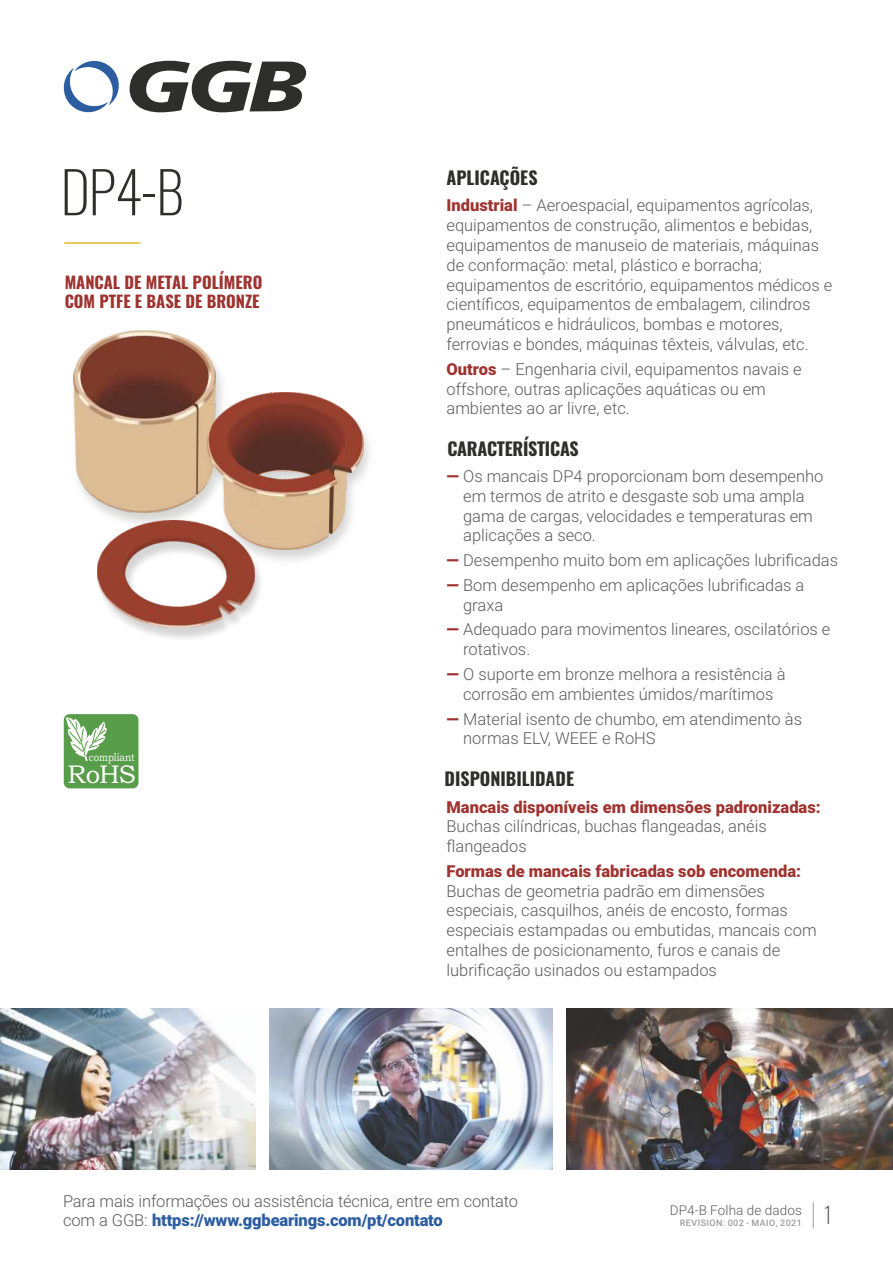
<style>
.page{position:relative;width:893px;height:1263px;background:#fff}
.page>*{position:absolute;margin:0;border:0;box-sizing:border-box;transform-origin:0 0}
.t1{font:200 57px "Oswald";color:#2e2e2d}
.t2{font:25.65px "Bookman Old Style";color:#fefefe}
.t3{font:200 22.5px "Oswald";color:#5c5b5b}
.t4{font:700 18px "Oswald";color:#2e2e2d}
.t5{font:300 16.5px/19.8px "Roboto";color:#5c5b5b}
.t6{font:900 16.5px "Roboto";color:#9f3330}
.t7{font:700 16.5px/19.5px "Oswald";color:#9f3330}
.t8{font:300 13.5px "Roboto";letter-spacing:.01em;color:#5c5b5b}
.t9{font:11.25px "Bookman Old Style";color:#fefefe;scale:.84 1}
.t10{font:500 9px "Roboto";letter-spacing:.05em;color:#9c9c9c}
.s1{font-weight:900;color:#9f3330}
.s2{font-weight:900;color:#2c5da0}
</style>
<div class="page">
<hr style="left:64px;top:242px;width:77px;height:2px;background:#e9b72c">
<svg style="left:63px;top:61px;width:56px;height:52px"></svg>
<svg style="left:130px;top:61px;width:176px;height:51px"></svg>
<img style="left:0;top:1008px;width:256px;height:161px">
<img style="left:269px;top:1008px;width:284px;height:161px">
<img style="left:566px;top:1008px;width:327px;height:161px">
<img style="left:73px;top:330px;width:149px;height:188px">
<img style="left:74px;top:331px;width:142px;height:182px">
<img style="left:117px;top:518px;width:143px;height:121px">
<img style="left:97px;top:521px;width:158px;height:107px">
<img style="left:196px;top:385px;width:173px;height:188px">
<img style="left:208px;top:392px;width:155px;height:157px">
<div style="left:64px;top:714px;width:74px;height:74px;background:#589d49;border-radius:6px"></div>
<svg style="left:63px;top:717px;width:44px;height:44px"></svg>
<svg style="left:813px;top:1202px;width:1px;height:26px"></svg>
<h1 class="t1" style="left:60px;top:153px;width:125px">DP4-B</h1>
<p class="t7" style="left:65px;top:272px;width:199px">MANCAL DE METAL POLÍMERO<br>COM PTFE E BASE DE BRONZE</p>
<p class="t9" style="left:89px;top:752px;width:56px">compliant</p>
<h2 class="t2" style="left:67px;top:765px;width:70px">RoHS</h2>
<p class="t4" style="left:446px;top:165px;width:93px">APLICAÇÕES</p>
<p class="t5" style="left:446px;top:197px;width:387px"><span class="s1">Industrial</span> – Aeroespacial, equipamentos agrícolas, equipamentos de construção, alimentos e bebidas, equipamentos de manuseio de materiais, máquinas de conformação: metal, plástico e borracha; equipamentos de escritório, equipamentos médicos e científicos, equipamentos de embalagem, cilindros pneumáticos e hidráulicos, bombas e motores, ferrovias e bondes, máquinas têxteis, válvulas, etc.</p>
<p class="t5" style="left:446px;top:361px;width:357px"><span class="s1">Outros</span> – Engenharia civil, equipamentos navais e offshore, outras aplicações aquáticas ou em ambientes ao ar livre, etc.</p>
<p class="t4" style="left:447px;top:436px;width:133px">CARACTERÍSTICAS</p>
<p class="t5" style="left:463px;top:468px;width:362px;text-indent:-17px"><span class="s1">—</span> Os mancais DP4 proporcionam bom desempenho em termos de atrito e desgaste sob uma ampla gama de cargas, velocidades e temperaturas em aplicações a seco.</p>
<p class="t5" style="left:446px;top:552px;width:393px"><span class="s1">—</span> Desempenho muito bom em aplicações lubrificadas</p>
<p class="t5" style="left:463px;top:577px;width:343px;text-indent:-17px"><span class="s1">—</span> Bom desempenho em aplicações lubrificadas a graxa</p>
<p class="t5" style="left:463px;top:621px;width:369px;text-indent:-17px"><span class="s1">—</span> Adequado para movimentos lineares, oscilatórios e rotativos.</p>
<p class="t5" style="left:446px;top:666px;width:341px;text-align:center"><span class="s1">—</span> O suporte em bronze melhora a resistência à corrosão em ambientes úmidos/marítimos</p>
<p class="t5" style="left:463px;top:710px;width:340px;text-indent:-17px"><span class="s1">—</span> Material isento de chumbo, em atendimento às normas ELV, WEEE e RoHS</p>
<p class="t4" style="left:444px;top:766px;width:131px">DISPONIBILIDADE</p>
<p class="t6" style="left:446px;top:800px;width:376px">Mancais disponíveis em dimensões padronizadas:</p>
<p class="t5" style="left:446px;top:818px;width:322px">Buchas cilíndricas, buchas flangeadas, anéis flangeados</p>
<p class="t6" style="left:446px;top:864px;width:356px">Formas de mancais fabricadas sob encomenda:</p>
<p class="t5" style="left:446px;top:883px;width:372px">Buchas de geometria padrão em dimensões especiais, casquilhos, anéis de encosto, formas especiais estampadas ou embutidas, mancais com entalhes de posicionamento, furos e canais de lubrificação usinados ou estampados</p>
<p class="t5" style="left:63px;top:1193px;width:456px">Para mais informações ou assistência técnica, entre em contato com a GGB: <span class="s2">https://www.ggbearings.com/pt/contato</span></p>
<p class="t8" style="left:670px;top:1204px;width:134px">DP4-B Folha de dados</p>
<p class="t10" style="left:680px;top:1219px;width:124px">REVISION: 002 - MAIO, 2021</p>
<h3 class="t3" style="left:823px;top:1200px;width:11px">1</h3>
</div>
